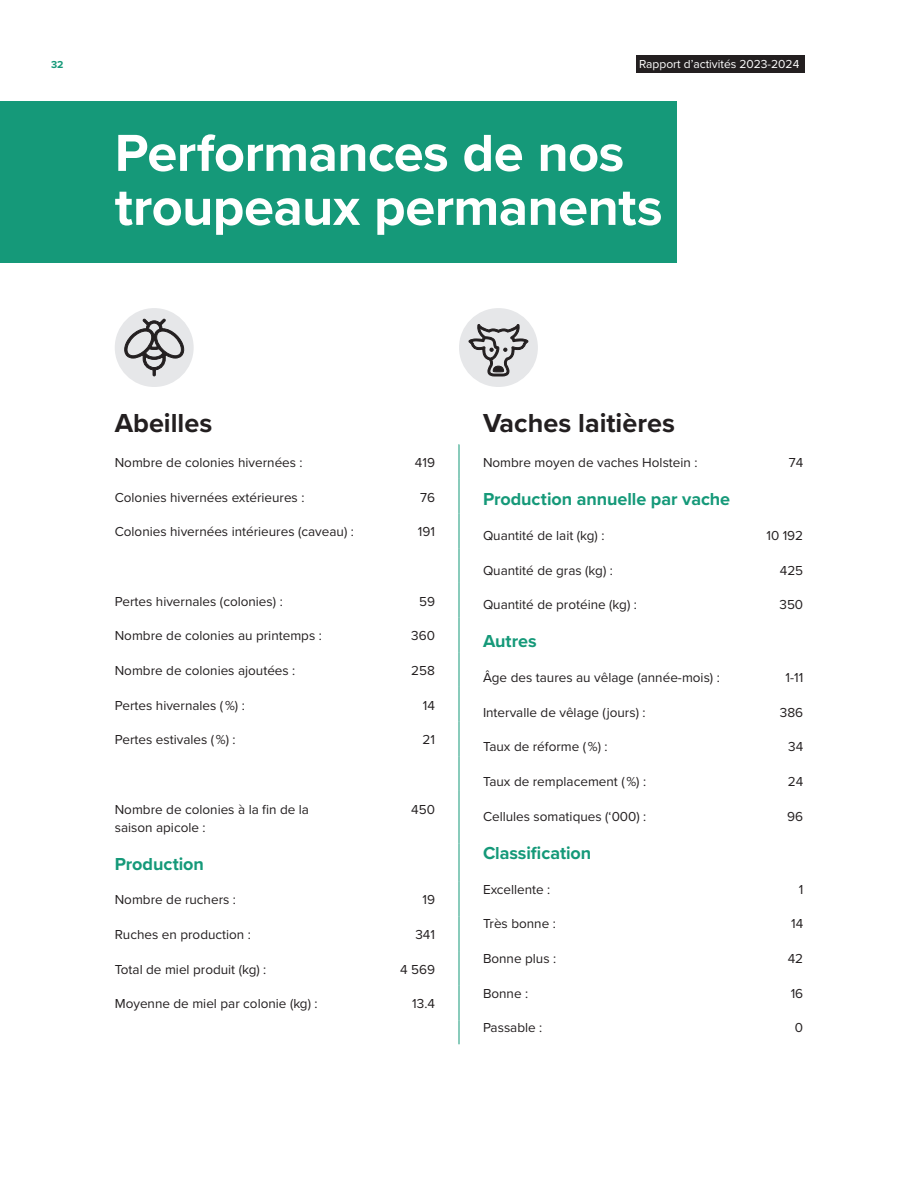
<style>
.page{position:relative;width:918px;height:1188px;background:#fff}
.page>*{position:absolute;margin:0;border:0;box-sizing:border-box;transform-origin:0 0}
.t1{font:700 54px/54px "Proxima Nova";letter-spacing:-.01em;color:#fff}
.t2{font:700 27px "Proxima Nova";color:#231f20}
.t3{font:700 18px "Proxima Nova";letter-spacing:-.005em;color:#159979}
.t4{font:13.5px/18px "Proxima Nova";color:#231f20}
.t5{font:12px "Proxima Nova";color:#fff}
.t6{font:700 10.5px "Proxima Nova";color:#159979}
</style>
<div class="page">
<div style="left:0;top:101px;width:676px;height:162px;background:#159979"></div>
<hr style="left:459px;top:444px;width:1px;height:35px;background:#159979">
<hr style="left:459px;top:514px;width:1px;height:34px;background:#159979">
<hr style="left:459px;top:548px;width:1px;height:35px;background:#159979">
<hr style="left:459px;top:583px;width:1px;height:35px;background:#159979">
<hr style="left:459px;top:618px;width:1px;height:34px;background:#159979">
<hr style="left:459px;top:652px;width:1px;height:35px;background:#159979">
<hr style="left:459px;top:687px;width:1px;height:35px;background:#159979">
<hr style="left:459px;top:722px;width:1px;height:34px;background:#159979">
<hr style="left:459px;top:756px;width:1px;height:35px;background:#159979">
<hr style="left:459px;top:791px;width:1px;height:53px;background:#159979">
<hr style="left:459px;top:844px;width:1px;height:38px;background:#159979">
<hr style="left:459px;top:882px;width:1px;height:34px;background:#159979">
<hr style="left:459px;top:916px;width:1px;height:35px;background:#159979">
<hr style="left:459px;top:951px;width:1px;height:35px;background:#159979">
<hr style="left:459px;top:986px;width:1px;height:34px;background:#159979">
<svg style="left:459px;top:1020px;width:1px;height:24px"></svg>
<hr style="left:459px;top:479px;width:1px;height:35px;background:#159979">
<div style="left:459px;top:308px;width:79px;height:79px;background:#e6e7e9;border-radius:50%"></div>
<svg style="left:469px;top:324px;width:59px;height:52px"></svg>
<div style="left:115px;top:308px;width:79px;height:79px;background:#e6e7e9;border-radius:50%"></div>
<svg style="left:124px;top:319px;width:62px;height:57px"></svg>
<div style="left:636px;top:55px;width:169px;height:18px;background:#231f20"></div>
<p class="t6" style="left:51px;top:57px;width:14px">32</p>
<p class="t5" style="left:639px;top:55px;width:162px">Rapport d’activités 2023-2024</p>
<h1 class="t1" style="left:115px;top:125px;width:549px">Performances de nos troupeaux permanents</h1>
<h2 class="t2" style="left:115px;top:403px;width:99px">Abeilles</h2>
<p class="t4" style="left:115px;top:453px;width:190px">Nombre de colonies hivernées :</p>
<p class="t4" style="left:415px;top:453px;width:22px">419</p>
<p class="t4" style="left:115px;top:487px;width:191px">Colonies hivernées extérieures :</p>
<p class="t4" style="left:420px;top:487px;width:16px">76</p>
<p class="t4" style="left:115px;top:522px;width:241px">Colonies hivernées intérieures (caveau) :</p>
<p class="t4" style="left:418px;top:522px;width:19px">191</p>
<p class="t4" style="left:115px;top:591px;width:170px">Pertes hivernales (colonies) :</p>
<p class="t4" style="left:419px;top:591px;width:17px">59</p>
<p class="t4" style="left:115px;top:626px;width:209px">Nombre de colonies au printemps :</p>
<p class="t4" style="left:411px;top:626px;width:25px">360</p>
<p class="t4" style="left:115px;top:661px;width:182px">Nombre de colonies ajoutées :</p>
<p class="t4" style="left:411px;top:661px;width:25px">258</p>
<p class="t4" style="left:115px;top:695px;width:132px">Pertes hivernales ( %) :</p>
<p class="t4" style="left:423px;top:695px;width:14px">14</p>
<p class="t4" style="left:115px;top:730px;width:122px">Pertes estivales ( %) :</p>
<p class="t4" style="left:422px;top:730px;width:14px">21</p>
<p class="t4" style="left:115px;top:799px;width:196px">Nombre de colonies à la fin de la saison apicole :</p>
<p class="t4" style="left:411px;top:799px;width:25px">450</p>
<h3 class="t3" style="left:115px;top:850px;width:91px">Production</h3>
<p class="t4" style="left:115px;top:890px;width:123px">Nombre de ruchers :</p>
<p class="t4" style="left:422px;top:890px;width:14px">19</p>
<p class="t4" style="left:115px;top:925px;width:138px">Ruches en production :</p>
<p class="t4" style="left:415px;top:925px;width:21px">341</p>
<p class="t4" style="left:115px;top:960px;width:153px">Total de miel produit (kg) :</p>
<p class="t4" style="left:400px;top:960px;width:36px">4 569</p>
<p class="t4" style="left:115px;top:994px;width:204px">Moyenne de miel par colonie (kg) :</p>
<p class="t4" style="left:412px;top:994px;width:24px">13.4</p>
<h2 class="t2" style="left:483px;top:403px;width:193px">Vaches laitières</h2>
<p class="t4" style="left:483px;top:453px;width:216px">Nombre moyen de vaches Holstein :</p>
<p class="t4" style="left:789px;top:453px;width:16px">74</p>
<h3 class="t3" style="left:483px;top:486px;width:249px">Production annuelle par vache</h3>
<p class="t4" style="left:483px;top:526px;width:123px">Quantité de lait (kg) :</p>
<p class="t4" style="left:766px;top:526px;width:38px">10 192</p>
<p class="t4" style="left:483px;top:560px;width:131px">Quantité de gras (kg) :</p>
<p class="t4" style="left:780px;top:560px;width:25px">425</p>
<p class="t4" style="left:483px;top:595px;width:155px">Quantité de protéine (kg) :</p>
<p class="t4" style="left:780px;top:595px;width:25px">350</p>
<h3 class="t3" style="left:483px;top:628px;width:55px">Autres</h3>
<p class="t4" style="left:483px;top:668px;width:238px">Âge des taures au vêlage (année-mois) :</p>
<p class="t4" style="left:785px;top:668px;width:19px">1-11</p>
<p class="t4" style="left:483px;top:703px;width:164px">Intervalle de vêlage (jours) :</p>
<p class="t4" style="left:780px;top:703px;width:25px">386</p>
<p class="t4" style="left:483px;top:737px;width:126px">Taux de réforme ( %) :</p>
<p class="t4" style="left:788px;top:737px;width:17px">34</p>
<p class="t4" style="left:483px;top:772px;width:165px">Taux de remplacement ( %) :</p>
<p class="t4" style="left:788px;top:772px;width:17px">24</p>
<p class="t4" style="left:483px;top:807px;width:165px">Cellules somatiques (‘000) :</p>
<p class="t4" style="left:787px;top:807px;width:17px">96</p>
<h3 class="t3" style="left:483px;top:840px;width:110px">Classification</h3>
<p class="t4" style="left:483px;top:880px;width:69px">Excellente :</p>
<p class="t4" style="left:799px;top:880px;width:6px">1</p>
<p class="t4" style="left:483px;top:914px;width:74px">Très bonne :</p>
<p class="t4" style="left:791px;top:914px;width:14px">14</p>
<p class="t4" style="left:483px;top:949px;width:75px">Bonne plus :</p>
<p class="t4" style="left:788px;top:949px;width:17px">42</p>
<p class="t4" style="left:483px;top:984px;width:47px">Bonne :</p>
<p class="t4" style="left:791px;top:984px;width:14px">16</p>
<p class="t4" style="left:483px;top:1018px;width:61px">Passable :</p>
<p class="t4" style="left:795px;top:1018px;width:10px">0</p>
</div>
